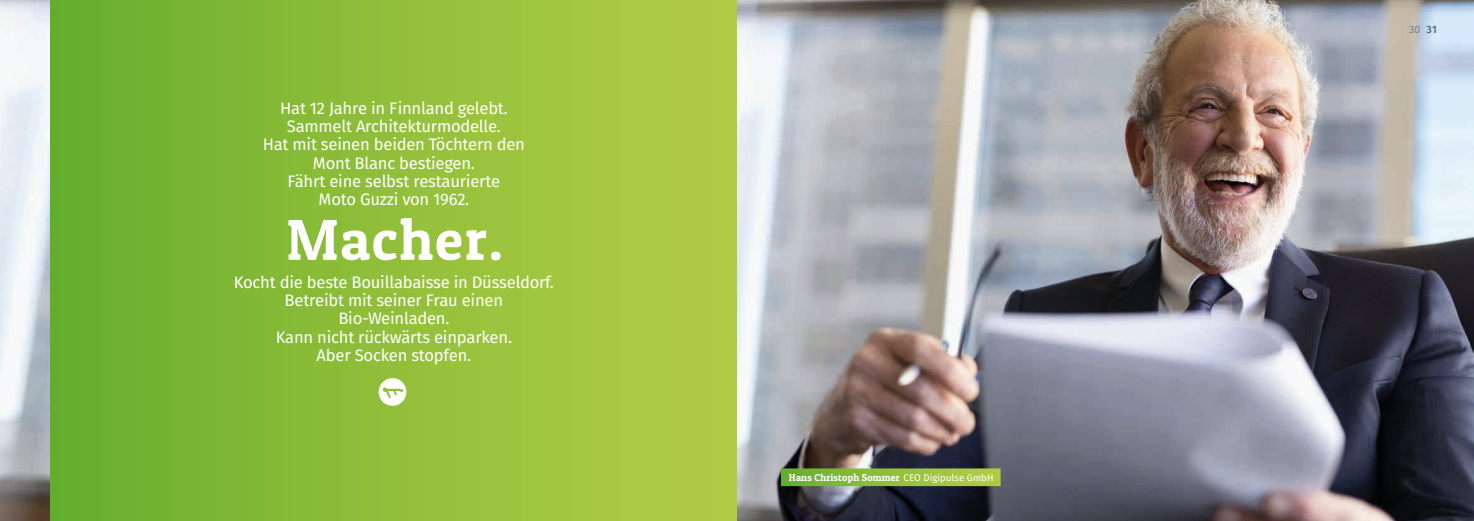
<style>
.page{position:relative;width:1474px;height:521px;background:#fff}
.page>*{position:absolute;margin:0;border:0;box-sizing:border-box;transform-origin:0 0}
.t1{font:57.75px "Patua One";letter-spacing:.03em;color:#fff}
.t2{font:16.62px/18.4px "Fira Sans";letter-spacing:-.015em;color:#fff;text-align:center}
.t3{font:300 10.5px "Fira Sans";color:#486575}
.t4{font:10.06px "Patua One";letter-spacing:.015em;color:#fff}
.s1{font-family:"Fira Sans";font-size:9.62px}
.s2{font-weight:500}
</style>
<div class="page">
<img style="left:0;top:0;width:51px;height:521px">
<div style="left:51px;top:0;width:686px;height:521px;background:linear-gradient(to right,#68ae2e,#b6ce47)"></div>
<img style="left:737px;top:0;width:736px;height:521px">
<div style="left:781px;top:468px;width:219px;height:18px;background:linear-gradient(to right,#68ae2e,#b5ce47)"></div>
<svg style="left:378px;top:378px;width:28px;height:28px"></svg>
<p class="t2" style="left:263px;top:100px;width:264px">Hat 12 Jahre in Finnland gelebt.<br>Sammelt Architekturmodelle.<br>Hat mit seinen beiden Töchtern den<br>Mont Blanc bestiegen.<br>Fährt eine selbst restaurierte<br>Moto Guzzi von 1962.</p>
<h1 class="t1" style="left:286px;top:204px;width:218px">Macher.</h1>
<p class="t2" style="left:234px;top:274px;width:321px">Kocht die beste Bouillabaisse in Düsseldorf.<br>Betreibt mit seiner Frau einen<br>Bio-Weinladen.<br>Kann nicht rückwärts einparken.<br>Aber Socken stopfen.</p>
<p class="t4" style="left:789px;top:471px;width:206px">Hans Christoph Sommer <span class="s1">CEO Digipulse GmbH</span></p>
<p class="t3" style="left:1408px;top:22px;width:29px">30 <span class="s2">31</span></p>
</div>
